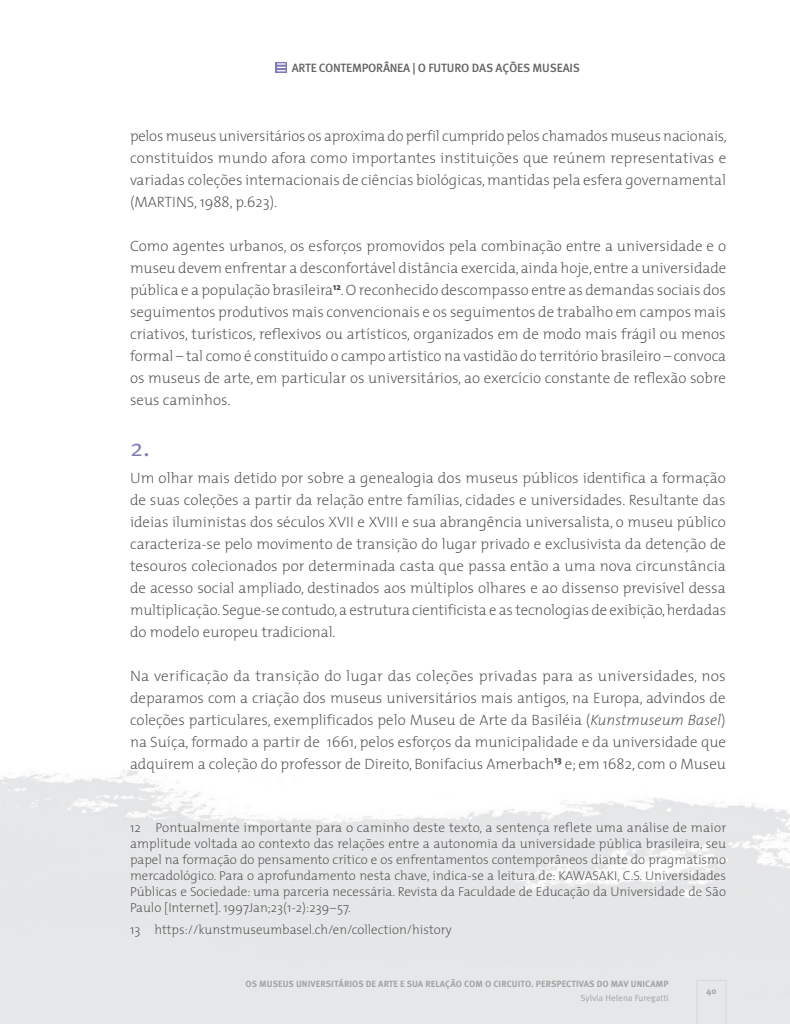
<style>
.page{position:relative;width:790px;height:1024px;background:#fff}
.page>*{position:absolute;margin:0;border:0;box-sizing:border-box;transform-origin:0 0}
.t1{font:24px "Meta Pro";color:#7c7bb5}
.t2{font:200 15px/22px "The Mix";color:#4a4a49;text-align:justify}
.t3{font:200 13px/16px "The Mix";color:#4a4a49;text-align:justify}
.t4{font:500 12px "Meta Pro";letter-spacing:-.02em;color:#646363}
.t5{font:700 9px "Meta Pro";letter-spacing:.01em;color:#a3a3a3}
.t6{font:9px "Meta Pro";letter-spacing:-.005em;color:#a3a3a3}
.s1{font-style:italic}
</style>
<div class="page">
<svg style="left:696px;top:980px;width:30px;height:44px"></svg>
<svg style="left:276px;top:62px;width:11px;height:11px"></svg>
<svg style="left:277px;top:63px;width:9px;height:8px"></svg>
<p class="t4" style="left:292px;top:60px;width:290px">ARTE CONTEMPORÂNEA | O FUTURO DAS AÇÕES MUSEAIS</p>
<p class="t2" style="left:130px;top:124px;width:598px">pelos museus universitários os aproxima do perfil cumprido pelos chamados museus nacionais, constituídos mundo afora como importantes instituições que reúnem representativas e variadas coleções internacionais de ciências biológicas, mantidas pela esfera governamental (MARTINS, 1988, p.623).</p>
<p class="t2" style="left:130px;top:234px;width:598px">Como agentes urbanos, os esforços promovidos pela combinação entre a universidade e o museu devem enfrentar a desconfortável distância exercida, ainda hoje, entre a universidade pública e a população brasileira<sup>12</sup>. O reconhecido descompasso entre as demandas sociais dos seguimentos produtivos mais convencionais e os seguimentos de trabalho em campos mais criativos, turísticos, reflexivos ou artísticos, organizados em de modo mais frágil ou menos formal – tal como é constituído o campo artístico na vastidão do território brasileiro – convoca os museus de arte, em particular os universitários, ao exercício constante de reflexão sobre seus caminhos.</p>
<h1 class="t1" style="left:130px;top:432px;width:22px">2.</h1>
<p class="t2" style="left:130px;top:466px;width:598px">Um olhar mais detido por sobre a genealogia dos museus públicos identifica a formação de suas coleções a partir da relação entre famílias, cidades e universidades. Resultante das ideias iluministas dos séculos XVII e XVIII e sua abrangência universalista, o museu público caracteriza-se pelo movimento de transição do lugar privado e exclusivista da detenção de tesouros colecionados por determinada casta que passa então a uma nova circunstância de acesso social ampliado, destinados aos múltiplos olhares e ao dissenso previsível dessa multiplicação. Segue-se contudo, a estrutura cientificista e as tecnologias de exibição, herdadas do modelo europeu tradicional.</p>
<p class="t2" style="left:130px;top:664px;width:598px">Na verificação da transição do lugar das coleções privadas para as universidades, nos deparamos com a criação dos museus universitários mais antigos, na Europa, advindos de coleções particulares, exemplificados pelo Museu de Arte da Basiléia (<span class="s1">Kunstmuseum Basel</span>) na Suíça, formado a partir de 1661, pelos esforços da municipalidade e da universidade que adquirem a coleção do professor de Direito, Bonifacius Amerbach<sup>13</sup> e; em 1682, com o Museu</p>
<p class="t3" style="left:130px;top:819px;width:598px">12 Pontualmente importante para o caminho deste texto, a sentença reflete uma análise de maior amplitude voltada ao contexto das relações entre a autonomia da universidade pública brasileira, seu papel na formação do pensamento crítico e os enfrentamentos contemporâneos diante do pragmatismo mercadológico. Para o aprofundamento nesta chave, indica-se a leitura de: KAWASAKI, C.S. Universidades Públicas e Sociedade: uma parceria necessária. Revista da Faculdade de Educação da Universidade de São Paulo [Internet]. 1997Jan;23(1-2):239–57.</p>
<p class="t3" style="left:130px;top:921px;width:323px">13 https://kunstmuseumbasel.ch/en/collection/history</p>
<p class="t5" style="left:246px;top:978px;width:425px">OS MUSEUS UNIVERSITÁRIOS DE ARTE E SUA RELAÇÃO COM O CIRCUITO. PERSPECTIVAS DO MAV UNICAMP</p>
<p class="t6" style="left:580px;top:992px;width:90px">Sylvia Helena Furegatti</p>
<p class="t5" style="left:707px;top:985px;width:11px">40</p>
</div>
